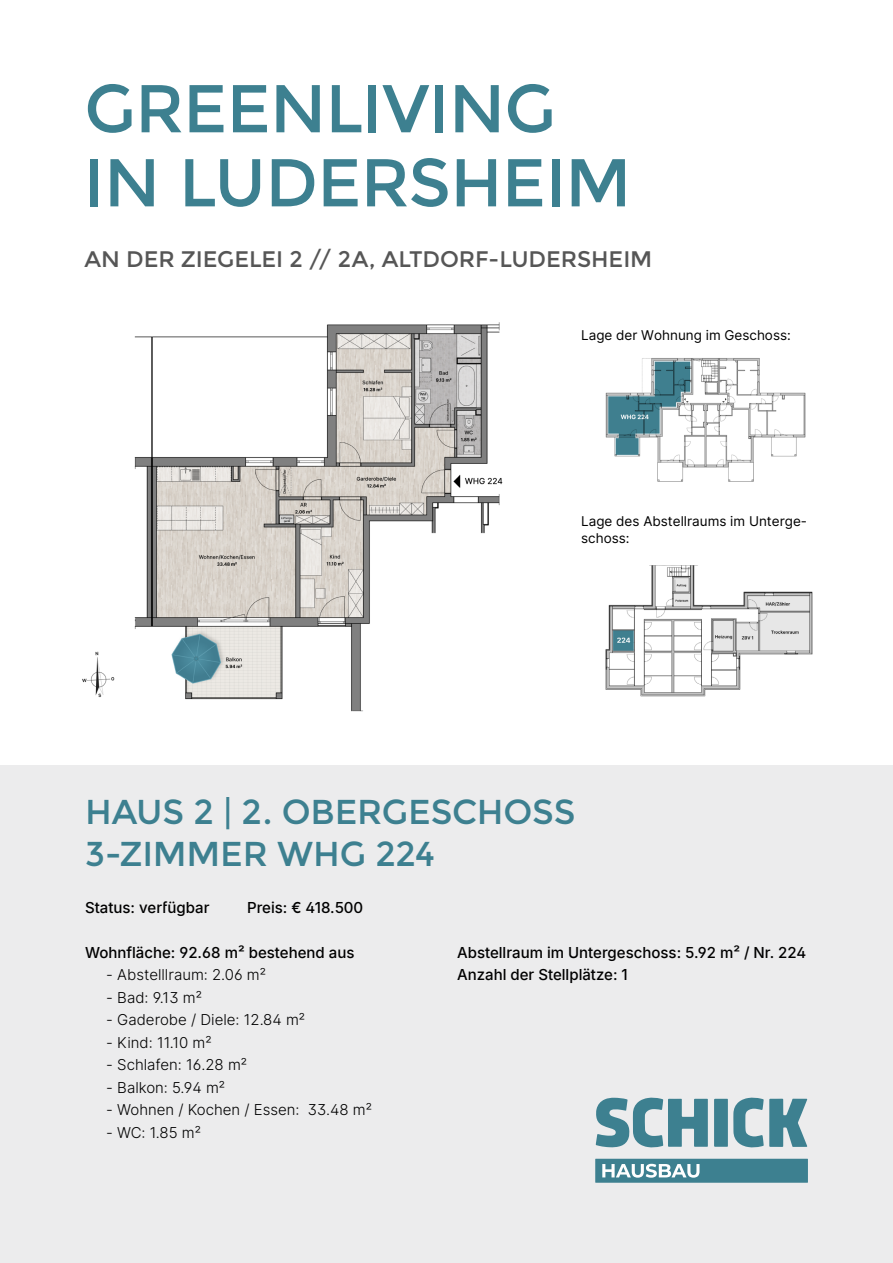
<style>
.page{position:relative;width:893px;height:1263px;background:#fff}
.page>*{position:absolute;margin:0;border:0;box-sizing:border-box;transform-origin:0 0}
.t1{font:67.5px/74.1px "Montserrat";letter-spacing:-.015em;color:#3d8090}
.t2{font:34.5px/41.4px "Montserrat";letter-spacing:-.005em;color:#3d8090}
.t3{font:22.5px "Montserrat";letter-spacing:-.005em;color:#565656}
.t4{font:15px "Inter";color:#000}
.t5{font:500 15px/22.5px "Inter";color:#000}
.t6{font:13.5px/16.5px "Inter";color:#000}
</style>
<div class="page">
<img style="left:605px;top:358px;width:201px;height:124px">
<img style="left:605px;top:565px;width:208px;height:131px">
<img style="left:82px;top:322px;width:421px;height:390px">
<div style="left:0;top:765px;width:893px;height:498px;background:#ececed"></div>
<div style="left:595px;top:1159px;width:213px;height:24px;background:#3d8090"></div>
<svg style="left:602px;top:1164px;width:97px;height:14px"></svg>
<div style="left:714px;top:1099px;width:14px;height:48px;background:#3d8090"></div>
<svg style="left:733px;top:1098px;width:74px;height:50px"></svg>
<svg style="left:596px;top:1098px;width:112px;height:50px"></svg>
<h1 class="t1" style="left:84px;top:72px;width:549px">GREENLIVING<br>IN LUDERSHEIM</h1>
<h3 class="t3" style="left:84px;top:246px;width:569px">AN DER ZIEGELEI 2 // 2A, ALTDORF-LUDERSHEIM</h3>
<p class="t6" style="left:581px;top:327px;width:211px">Lage der Wohnung im Geschoss:</p>
<p class="t6" style="left:581px;top:513px;width:227px">Lage des Abstellraums im Unterge&shy;schoss:</p>
<h2 class="t2" style="left:85px;top:792px;width:492px">HAUS 2 | 2. OBERGESCHOSS<br>3-ZIMMER WHG 224</h2>
<p class="t5" style="left:85px;top:895px;width:126px">Status: verfügbar</p>
<p class="t5" style="left:247px;top:895px;width:118px">Preis: € 418.500</p>
<p class="t5" style="left:85px;top:940px;width:271px">Wohnfläche: 92.68 m² bestehend aus</p>
<p class="t4" style="left:106px;top:964px;width:161px">- Abstelllraum: 2.06 m²</p>
<p class="t4" style="left:106px;top:986px;width:97px">- Bad: 9.13 m²</p>
<p class="t4" style="left:106px;top:1009px;width:200px">- Gaderobe / Diele: 12.84 m²</p>
<p class="t4" style="left:106px;top:1031px;width:107px">- Kind: 11.10 m²</p>
<p class="t4" style="left:106px;top:1054px;width:142px">- Schlafen: 16.28 m²</p>
<p class="t4" style="left:106px;top:1076px;width:120px">- Balkon: 5.94 m²</p>
<p class="t4" style="left:106px;top:1099px;width:267px">- Wohnen / Kochen / Essen: 33.48 m²</p>
<p class="t4" style="left:106px;top:1121px;width:96px">- WC: 1.85 m²</p>
<p class="t5" style="left:457px;top:940px;width:351px">Abstellraum im Untergeschoss: 5.92 m² / Nr. 224<br>Anzahl der Stellplätze: 1</p>
</div>
